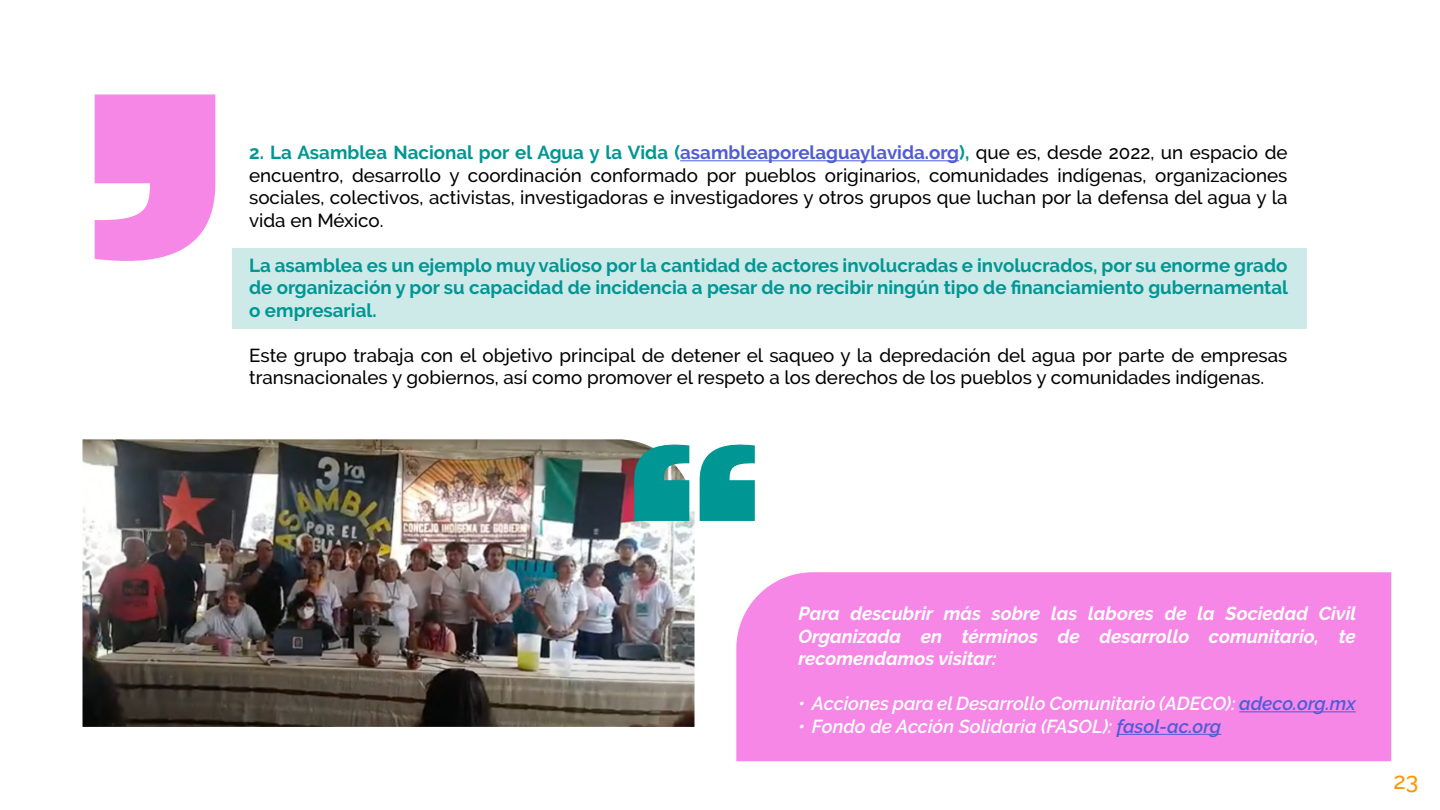
<style>
.page{position:relative;width:1440px;height:810px;background:#fff}
.page>*{position:absolute;margin:0;border:0;box-sizing:border-box;transform-origin:0 0}
.t1{font:500 23.25px "Raleway";color:#ff9600}
.t2{font:500 18.75px/22.5px "Raleway";color:#000;text-align:justify}
.t3{font:700 18.75px/22.5px "Raleway";color:#009693;text-align:justify}
.t4{font:italic 700 18.75px/22.5px "Raleway";color:#fff;text-align:justify}
.t5{font:italic 600 18.75px "Raleway";color:#fff}
.s1{font-weight:700;color:#009693}
.s2{font-weight:700;color:#4f5cd6}
.s3{color:#4f5cd6}
</style>
<div class="page">
<div style="left:232px;top:248px;width:1075px;height:81px;background:#cdeae9"></div>
<hr style="left:680px;top:160px;width:279px;height:1px;background:#4f5cd6">
<div style="left:736px;top:572px;width:655px;height:189px;background:#f687e7"></div>
<hr style="left:1239px;top:711px;width:117px;height:1px;background:#4f5cd6">
<hr style="left:1117px;top:734px;width:104px;height:1px;background:#4f5cd6">
<svg style="left:95px;top:94px;width:120px;height:167px;background:#f798ea"></svg>
<img style="left:82px;top:439px;width:612px;height:288px">
<svg style="left:634px;top:442px;width:55px;height:79px;background:#219b97"></svg>
<svg style="left:700px;top:444px;width:55px;height:77px;background:#27a6a3"></svg>
<p class="t2" style="left:249px;top:142px;width:1040px"><span class="s1">2. La Asamblea Nacional por el Agua y la Vida (</span><span class="s2">asambleaporelaguaylavida.org</span><span class="s1">),</span> que es, desde 2022, un espacio de encuentro, desarrollo y coordinación conformado por pueblos originarios, comunidades indígenas, organizaciones sociales, colectivos, activistas, investigadoras e investigadores y otros grupos que luchan por la defensa del agua y la vida en México.</p>
<p class="t3" style="left:249px;top:254px;width:1041px">La asamblea es un ejemplo muy valioso por la cantidad de actores involucradas e involucrados, por su enorme grado de organización y por su capacidad de incidencia a pesar de no recibir ningún tipo de financiamiento gubernamental o empresarial.</p>
<p class="t2" style="left:249px;top:344px;width:1040px">Este grupo trabaja con el objetivo principal de detener el saqueo y la depredación del agua por parte de empresas transnacionales y gobiernos, así como promover el respeto a los derechos de los pueblos y comunidades indígenas.</p>
<p class="t4" style="left:798px;top:603px;width:559px">Para descubrir más sobre las labores de la Sociedad Civil Organizada en términos de desarrollo comunitario, te recomendamos visitar:</p>
<p class="t5" style="left:798px;top:693px;width:559px">• Acciones para el Desarrollo Comunitario (ADECO): <span class="s3">adeco.org.mx</span></p>
<p class="t5" style="left:798px;top:716px;width:424px">• Fondo de Acción Solidaria (FASOL): <span class="s3">fasol-ac.org</span></p>
<p class="t1" style="left:1393px;top:767px;width:26px">23</p>
</div>
